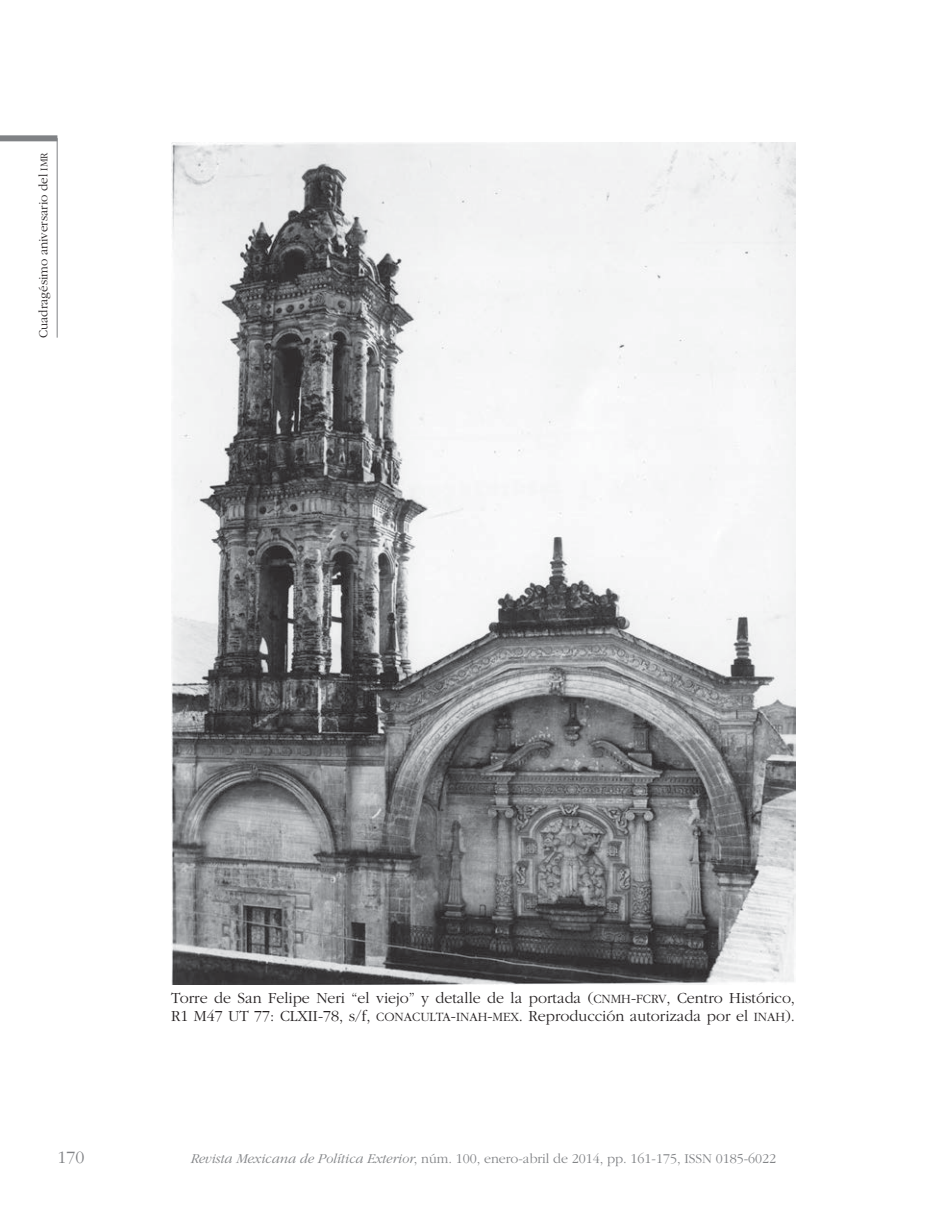
<style>
.page{position:relative;width:936px;height:1219px;background:#fff}
.page>*{position:absolute;margin:0;border:0;box-sizing:border-box;transform-origin:0 0}
.t1{font:300 18px "Garamond";color:#808285}
.t2{font:300 16px/18px "Garamond";color:#231f20}
.t3{font:300 14px "Garamond";color:#808285}
.t4{font:300 13px "Garamond";color:#231f20}
.s1{font-family:"Garamond Light SC820";font-weight:400;font-size:10.6px}
.s2{font-family:"Garamond Light SC820";font-weight:400;font-size:13.2px}
.s3{font-family:"Garamond Light SC820";font-weight:400}
.s4{font-style:italic}
</style>
<div class="page">
<svg style="left:0;top:138px;width:58px;height:200px"></svg>
<div style="left:0;top:135px;width:57px;height:6px;background:#808285"></div>
<img style="left:171px;top:143px;width:624px;height:841px">
<p class="t4" style="left:36px;top:338px;width:187px;rotate:-90deg">Cuadragésimo aniversario del <span class="s1">IMR</span></p>
<p class="t2" style="left:171px;top:989px;width:625px">Torre de San Felipe Neri “el viejo” y detalle de la portada (<span class="s2">CNMH</span><span class="s3">-</span><span class="s2">FCRV</span>, Centro Histórico,<br>R1 M47 UT 77: CLXII</p>
<p class="t2" style="left:318px;top:1007px;width:478px">-78, s/f, <span class="s2">CONACULTA</span><span class="s3">-</span><span class="s2">INAH</span><span class="s3">-</span><span class="s2">MEX</span>. Reproducción autorizada por el <span class="s2">INAH</span>).</p>
<p class="t1" style="left:57px;top:1148px;width:28px">170</p>
<p class="t3" style="left:190px;top:1151px;width:587px"><span class="s4">Revista Mexicana de Política Exterior</span>, núm. 100, enero-abril de 2014, pp. 161-175, <span class="s3">ISSN 0185-6022</span></p>
</div>
